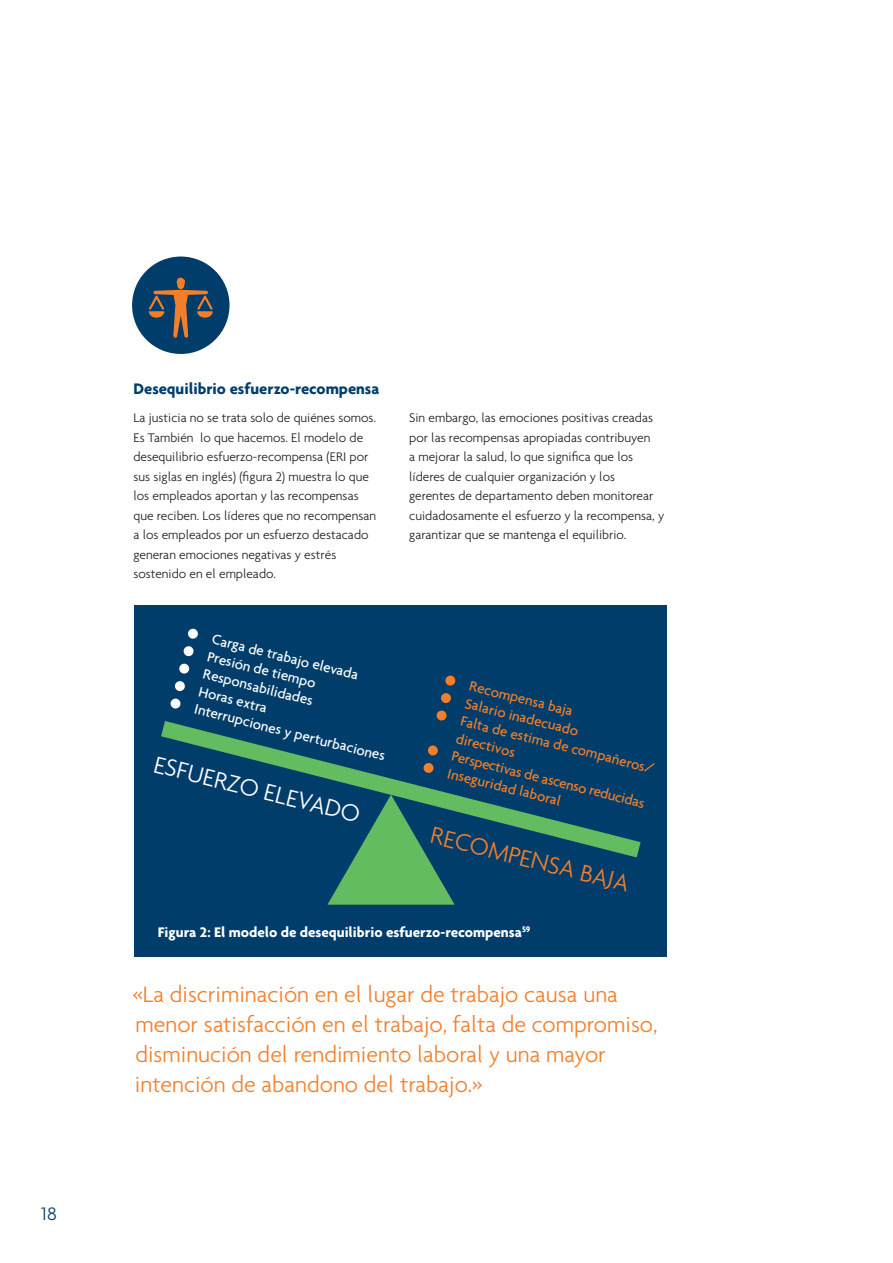
<style>
.page{position:relative;width:893px;height:1263px;background:#fff}
.page>*{position:absolute;margin:0;border:0;box-sizing:border-box;transform-origin:0 0}
.Body_9pt{font:300 25.5px "Agenda";color:#fff}
.Body_9pt-2{font:300 25.5px "Agenda";color:#f47f2a}
.Pull_quote_orange{font:300 24px/30px "Agenda";color:#f47f2a}
.Header_2_-_16pt{font:300 19.5px "Agenda";color:#003d6a}
.sub_head_2{font:700 16.5px "Agenda";color:#003d6a}
.Body_9pt-3{font:500 15px/18px "Agenda";color:#f47f2a}
.Body_9pt-4{font:500 15px "Agenda";color:#fff}
.body_space{font:700 15px "Agenda";color:#fff}
.body_space-2{font:300 13.5px/19.5px "Agenda";color:#231f20}
</style>
<div class="page">
<div style="left:132px;top:257px;width:97px;height:97px;background:#003d6a;border-radius:50%"></div>
<svg style="left:149px;top:278px;width:64px;height:60px"></svg>
<div style="left:134px;top:606px;width:533px;height:351px;background:#003d6a"></div>
<svg style="left:188px;top:628px;width:10px;height:11px"></svg>
<svg style="left:183px;top:646px;width:11px;height:11px"></svg>
<svg style="left:179px;top:663px;width:11px;height:11px"></svg>
<svg style="left:174px;top:681px;width:11px;height:11px"></svg>
<svg style="left:170px;top:698px;width:11px;height:11px"></svg>
<svg style="left:445px;top:675px;width:11px;height:11px"></svg>
<svg style="left:441px;top:693px;width:10px;height:10px"></svg>
<svg style="left:161px;top:710px;width:480px;height:148px"></svg>
<svg style="left:327px;top:794px;width:128px;height:111px"></svg>
<p class="Header_2_-_16pt" style="left:41px;top:1203px;width:17px">18</p>
<p class="sub_head_2" style="left:134px;top:379px;width:247px">Desequilibrio esfuerzo-recompensa</p>
<p class="body_space-2" style="left:134px;top:408px;width:244px">La justicia no se trata solo de quiénes somos.<br>Es También lo que hacemos. El modelo de desequilibrio esfuerzo-recompensa (ERI por sus siglas en inglés) (figura 2) muestra lo que los empleados aportan y las recompensas que reciben. Los líderes que no recompensan a los empleados por un esfuerzo destacado generan emociones negativas y estrés sostenido en el empleado.</p>
<p class="body_space-2" style="left:409px;top:408px;width:257px">Sin embargo, las emociones positivas creadas por las recompensas apropiadas contribuyen<br>a mejorar la salud, lo que significa que los líderes de cualquier organización y los gerentes de departamento deben monitorear cuidadosamente el esfuerzo y la recompensa, y garantizar que se mantenga el equilibrio.</p>
<p class="Body_9pt-4" style="left:214px;top:630px;width:152px;rotate:14deg">Carga de trabajo elevada</p>
<p class="Body_9pt-4" style="left:210px;top:647px;width:113px;rotate:14deg">Presión de tiempo</p>
<p class="Body_9pt-4" style="left:206px;top:665px;width:114px;rotate:14deg">Responsabilidades</p>
<p class="Body_9pt-4" style="left:201px;top:682px;width:71px;rotate:14deg">Horas extra</p>
<p class="Body_9pt-4" style="left:197px;top:700px;width:198px;rotate:14deg">Interrupciones y perturbaciones</p>
<p class="Body_9pt" style="left:158px;top:749px;width:213px;rotate:14deg">ESFUERZO ELEVADO</p>
<p class="Body_9pt-3" style="left:472px;top:676px;width:108px;rotate:14deg">Recompensa baja</p>
<p class="Body_9pt-3" style="left:467px;top:694px;width:118px;rotate:14deg">Salario inadecuado</p>
<p class="Body_9pt-3" style="left:463px;top:711px;width:200px;rotate:14deg">Falta de estima de compañeros/ directivos</p>
<p class="Body_9pt-3" style="left:454px;top:746px;width:200px;rotate:14deg">Perspectivas de ascenso reducidas</p>
<p class="Body_9pt-3" style="left:450px;top:764px;width:118px;rotate:14deg">Inseguridad laboral</p>
<p class="Body_9pt-2" style="left:435px;top:820px;width:205px;rotate:14deg">RECOMPENSA BAJA</p>
<p class="body_space" style="left:158px;top:923px;width:374px">Figura 2: El modelo de desequilibrio esfuerzo-recompensa<sup>59</sup></p>
<p class="Pull_quote_orange" style="left:133px;top:979px;width:526px">«La discriminación en el lugar de trabajo causa una menor satisfacción en el trabajo, falta de compromiso, disminución del rendimiento laboral y una mayor intención de abandono del trabajo.»</p>
</div>
